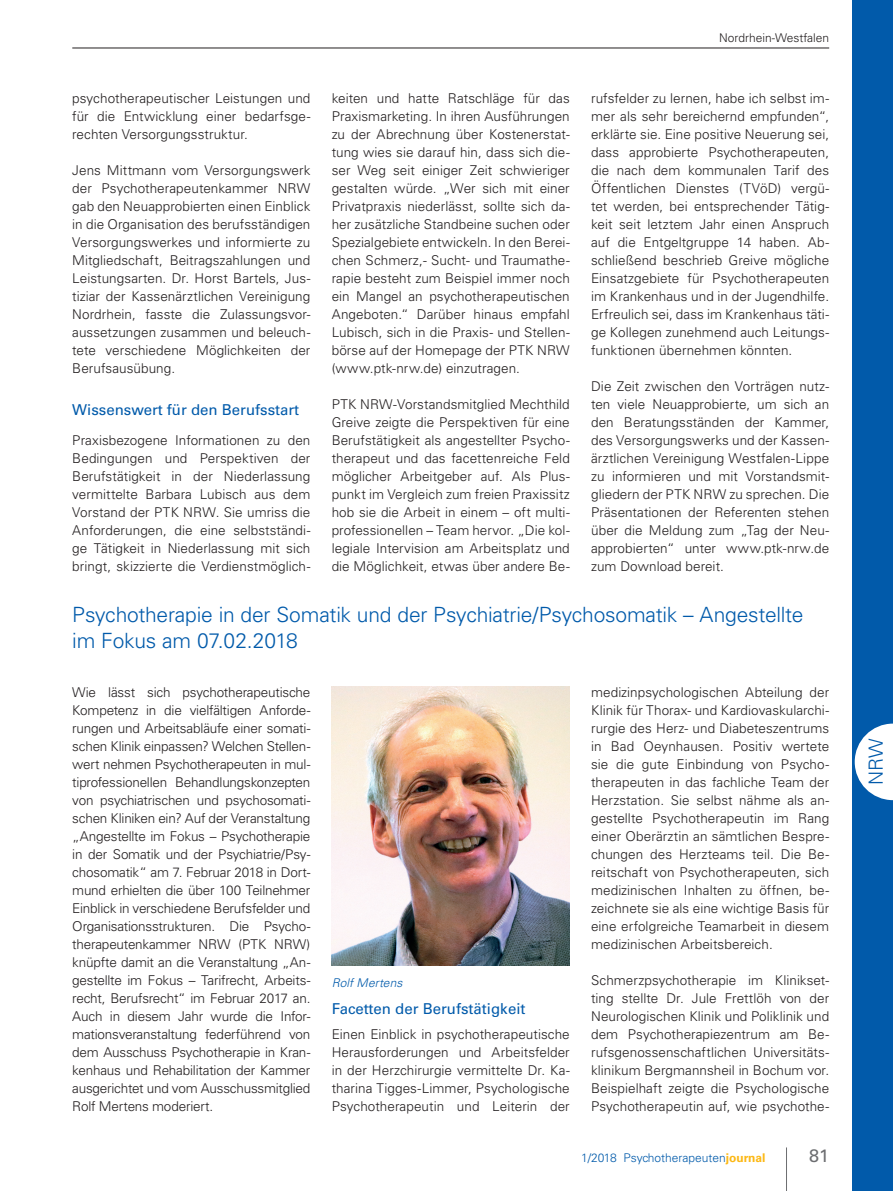
<style>
.page{position:relative;width:893px;height:1191px;background:#fff}
.page>*{position:absolute;margin:0;border:0;box-sizing:border-box;transform-origin:0 0}
.t1{font:300 21px/25.5px "Univers LT Std";letter-spacing:-.01em;color:#015aaa}
.t2{font:300 19.5px "Univers LT Std";color:#015aaa}
.t3{font:18px "Univers LT Std";color:#6c6d70}
.t4{font:15px "Univers LT Std";color:#015aaa}
.t5{font:300 13.5px/18px "Univers LT Std";letter-spacing:.005em;color:#231f20;text-align:justify}
.t6{font:300 12px "Univers LT Std";color:#015aaa}
.t7{font:300 12px "Univers LT Std";color:#231f20}
.t8{font:italic 300 12px "Univers LT Std";letter-spacing:.01em;color:#015aaa}
.s1{font-weight:700;color:#fcb814}
</style>
<div class="page">
<img style="left:332px;top:686px;width:238px;height:279px">
<hr style="left:786px;top:1147px;width:1px;height:44px;background:#6c6d70">
<div style="left:853px;top:0;width:40px;height:1191px;background:#015aaa"></div>
<hr style="left:72px;top:48px;width:757px;height:1px;background:#231f20">
<svg style="left:855px;top:723px;width:38px;height:77px"></svg>
<p class="t7" style="left:719px;top:31px;width:111px">Nordrhein-Westfalen</p>
<p class="t5" style="left:591px;top:89px;width:240px">rufsfelder zu lernen, habe ich selbst im&shy;mer als sehr bereichernd empfunden“, erklärte sie. Eine positive Neuerung sei, dass approbierte Psychotherapeuten, die nach dem kommunalen Tarif des Öffentlichen Dienstes (TVöD) vergü&shy;tet werden, bei entsprechender Tätig&shy;keit seit letztem Jahr einen Anspruch auf die Entgeltgruppe 14 haben. Ab&shy;schließend beschrieb Greive mögliche Einsatzgebiete für Psychotherapeuten im Krankenhaus und in der Jugendhilfe.<br>Erfreulich sei, dass im Krankenhaus täti&shy;ge Kollegen zunehmend auch Leitungs&shy;funktionen übernehmen könnten.</p>
<p class="t5" style="left:591px;top:377px;width:240px">Die Zeit zwischen den Vorträgen nutz&shy;ten viele Neuapprobierte, um sich an den Beratungsständen der Kammer, des Versorgungswerks und der Kassen&shy;ärztlichen Vereinigung Westfalen-Lippe zu informieren und mit Vorstandsmit&shy;gliedern der PTK NRW zu sprechen. Die Präsentationen der Referenten stehen über die Meldung zum „Tag der Neu&shy;approbierten“ unter www.ptk-nrw.de zum Download bereit.</p>
<h1 class="t1" style="left:72px;top:602px;width:733px">Psychotherapie in der Somatik und der Psychiatrie/Psychosomatik – Angestellte im Fokus am 07.02.2018</h1>
<p class="t5" style="left:332px;top:89px;width:240px">keiten und hatte Ratschläge für das Praxismarketing. In ihren Ausführungen zu der Abrechnung über Kostenerstat&shy;tung wies sie darauf hin, dass sich die&shy;ser Weg seit einiger Zeit schwieriger gestalten würde. „Wer sich mit einer Privatpraxis niederlässt, sollte sich da&shy;her zusätzliche Standbeine suchen oder Spezialgebiete entwickeln. In den Berei&shy;chen Schmerz,- Sucht- und Traumathe&shy;rapie besteht zum Beispiel immer noch ein Mangel an psychotherapeutischen Angeboten.“ Darüber hinaus empfahl Lubisch, sich in die Praxis- und Stellen&shy;börse auf der Homepage der PTK NRW (www.ptk-nrw.de) einzutragen.</p>
<p class="t5" style="left:332px;top:395px;width:240px">PTK NRW-Vorstandsmitglied Mechthild Greive zeigte die Perspektiven für eine Berufstätigkeit als angestellter Psycho&shy;therapeut und das facettenreiche Feld möglicher Arbeitgeber auf. Als Plus&shy;punkt im Vergleich zum freien Praxissitz hob sie die Arbeit in einem – oft multi&shy;professionellen – Team hervor. „Die kol&shy;legiale Intervision am Arbeitsplatz und die Möglichkeit, etwas über andere Be-</p>
<p class="t5" style="left:72px;top:89px;width:240px">psychotherapeutischer Leistungen und für die Entwicklung einer bedarfsge&shy;rechten Versorgungsstruktur.</p>
<p class="t5" style="left:72px;top:161px;width:240px">Jens Mittmann vom Versorgungswerk der Psychotherapeutenkammer NRW gab den Neuapprobierten einen Einblick in die Organisation des berufsständigen Versorgungswerkes und informierte zu Mitgliedschaft, Beitragszahlungen und Leistungsarten. Dr. Horst Bartels, Jus&shy;tiziar der Kassenärztlichen Vereinigung Nordrhein, fasste die Zulassungsvor&shy;aussetzungen zusammen und beleuch&shy;tete verschiedene Möglichkeiten der Berufsausübung.</p>
<p class="t4" style="left:72px;top:400px;width:228px">Wissenswert für den Berufsstart</p>
<p class="t5" style="left:72px;top:431px;width:240px">Praxisbezogene Informationen zu den Bedingungen und Perspektiven der Berufstätigkeit in der Niederlassung vermittelte Barbara Lubisch aus dem Vorstand der PTK NRW. Sie umriss die Anforderungen, die eine selbstständi&shy;ge Tätigkeit in Niederlassung mit sich bringt, skizzierte die Verdienstmöglich-</p>
<p class="t5" style="left:72px;top:683px;width:240px">Wie lässt sich psychotherapeutische Kompetenz in die vielfältigen Anforde&shy;rungen und Arbeitsabläufe einer somati&shy;schen Klinik einpassen? Welchen Stellen&shy;wert nehmen Psychotherapeuten in mul&shy;tiprofessionellen Behandlungskonzepten von psychiatrischen und psychosomati&shy;schen Kliniken ein? Auf der Veranstaltung „Angestellte im Fokus – Psychotherapie in der Somatik und der Psychiatrie/Psy&shy;chosomatik“ am 7. Februar 2018 in Dort&shy;mund erhielten die über 100 Teilnehmer Einblick in verschiedene Berufsfelder und Organisationsstrukturen. Die Psycho&shy;therapeutenkammer NRW (PTK NRW) knüpfte damit an die Veranstaltung „An&shy;gestellte im Fokus – Tarifrecht, Arbeits&shy;recht, Berufsrecht“ im Februar 2017 an.<br>Auch in diesem Jahr wurde die Infor&shy;mationsveranstaltung federführend von dem Ausschuss Psychotherapie in Kran&shy;kenhaus und Rehabilitation der Kammer ausgerichtet und vom Ausschussmitglied Rolf Mertens moderiert.</p>
<p class="t8" style="left:332px;top:975px;width:72px">Rolf Mertens</p>
<p class="t4" style="left:332px;top:1000px;width:195px">Facetten der Berufstätigkeit</p>
<p class="t5" style="left:332px;top:1025px;width:240px">Einen Einblick in psychotherapeutische Herausforderungen und Arbeitsfelder in der Herzchirurgie vermittelte Dr. Ka&shy;tharina Tigges-Limmer, Psychologische Psychotherapeutin und Leiterin der</p>
<p class="t5" style="left:591px;top:683px;width:240px">medizinpsychologischen Abteilung der Klinik für Thorax- und Kardiovaskularchi&shy;rurgie des Herz- und Diabeteszentrums in Bad Oeynhausen. Positiv wertete sie die gute Einbindung von Psycho&shy;therapeuten in das fachliche Team der Herzstation. Sie selbst nähme als an&shy;gestellte Psychotherapeutin im Rang einer Oberärztin an sämtlichen Bespre&shy;chungen des Herzteams teil. Die Be&shy;reitschaft von Psychotherapeuten, sich medizinischen Inhalten zu öffnen, be&shy;zeichnete sie als eine wichtige Basis für eine erfolgreiche Teamarbeit in diesem medizinischen Arbeitsbereich.</p>
<p class="t5" style="left:591px;top:971px;width:240px">Schmerzpsychotherapie im Klinikset&shy;ting stellte Dr. Jule Frettlöh von der Neurologischen Klinik und Poliklinik und dem Psychotherapiezentrum am Be&shy;rufsgenossenschaftlichen Universitäts&shy;klinikum Bergmannsheil in Bochum vor.<br>Beispielhaft zeigte die Psychologische Psychotherapeutin auf, wie psychothe-</p>
<p class="t6" style="left:581px;top:1150px;width:186px">1/2018 Psychotherapeuten<span class="s1">journal</span></p>
<h3 class="t3" style="left:809px;top:1144px;width:22px">81</h3>
<h2 class="t2" style="left:864px;top:785px;width:48px;rotate:-90deg">NRW</h2>
</div>
